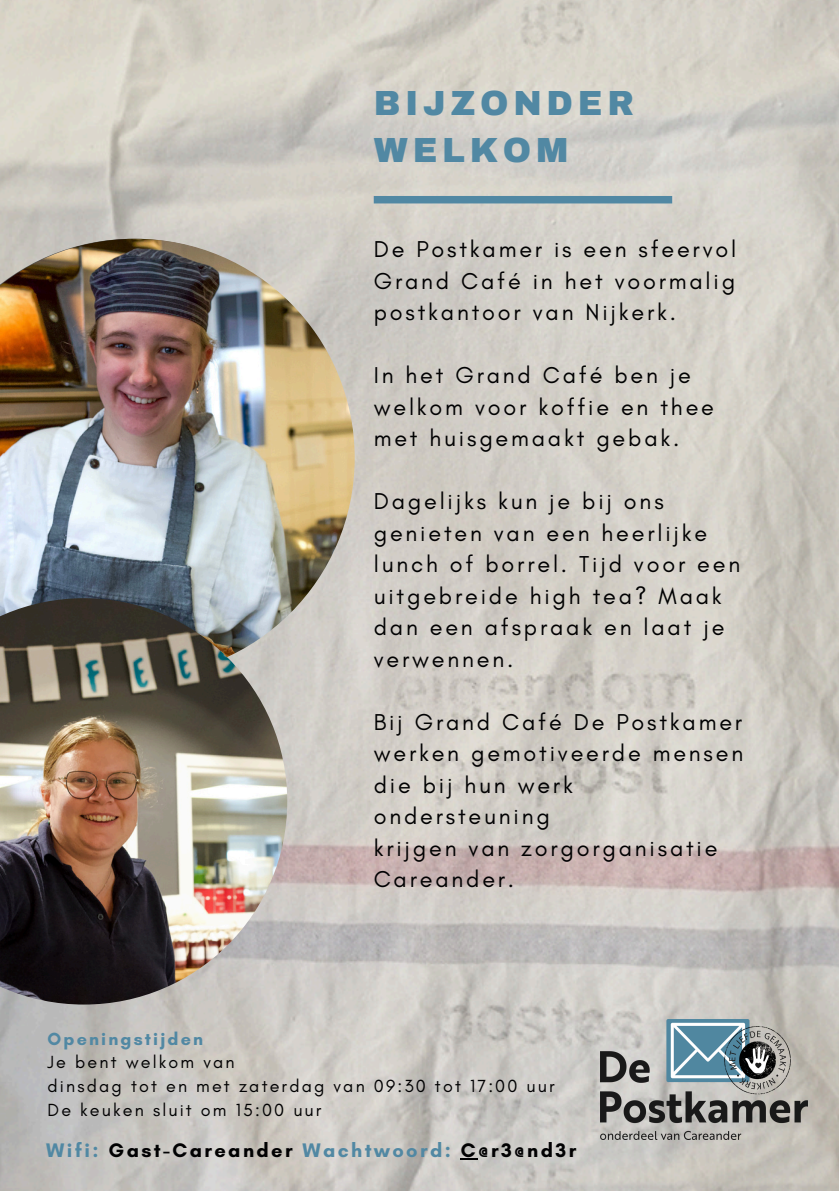
<style>
.page{position:relative;width:839px;height:1191px;background:#fff}
.page>*{position:absolute;margin:0;border:0;box-sizing:border-box;transform-origin:0 0}
.t1{font:900 34.2px/47px "Archivo";letter-spacing:.14em;color:#5188a3}
.t2{font:23.4px/31.6px "Glacial Indifference";letter-spacing:.12em;color:#010102}
.t3{font:700 20px "Glacial Indifference";letter-spacing:.12em;color:#010102}
.t4{font:18px "Glacial Indifference";letter-spacing:.12em;color:#010102}
.t5{font:700 18px "Glacial Indifference";letter-spacing:.12em;color:#5188a3}
.s1{color:#5188a3}
</style>
<div class="page">
<img style="left:0;top:0;width:838px;height:1191px">
<img style="left:600px;top:1020px;width:207px;height:120px">
<img style="left:0;top:239px;width:354px;height:438px">
<div style="left:374px;top:196px;width:298px;height:7px;background:#5188a3"></div>
<img style="left:0;top:598px;width:287px;height:407px">
<svg style="left:460px;top:1158px;width:18px;height:2px"></svg>
<p class="t1" style="left:374px;top:80px;width:262px">BIJZONDER<br>WELKOM</p>
<h1 class="t2" style="left:374px;top:233px;width:364px;text-align:justify">De Postkamer is een sfeervol Grand Café in het voormalig postkantoor van Nijkerk.</h1>
<p class="t2" style="left:374px;top:359px;width:342px">In het Grand Café ben je welkom voor koffie en thee met huisgemaakt gebak.</p>
<p class="t2" style="left:374px;top:485px;width:368px">Dagelijks kun je bij ons genieten van een heerlijke lunch of borrel. Tijd voor een uitgebreide high tea? Maak dan een afspraak en laat je verwennen.</p>
<p class="t2" style="left:374px;top:706px;width:371px">Bij Grand Café De Postkamer werken gemotiveerde mensen die bij hun werk ondersteuning<br>krijgen van zorgorganisatie<br>Careander.</p>
<h2 class="t5" style="left:48px;top:1027px;width:157px">Openingstijden</h2>
<h2 class="t4" style="left:48px;top:1051px;width:188px">Je bent welkom van</h2>
<h2 class="t4" style="left:48px;top:1075px;width:508px">dinsdag tot en met zaterdag van 09:30 tot 17:00 uur</h2>
<p class="t4" style="left:48px;top:1099px;width:275px">De keuken sluit om 15:00 uur</p>
<p class="t3" style="left:46px;top:1138px;width:531px"><span class="s1">Wifi:</span> Gast-Careander <span class="s1">Wachtwoord:</span> C@r3@nd3r</p>
</div>
